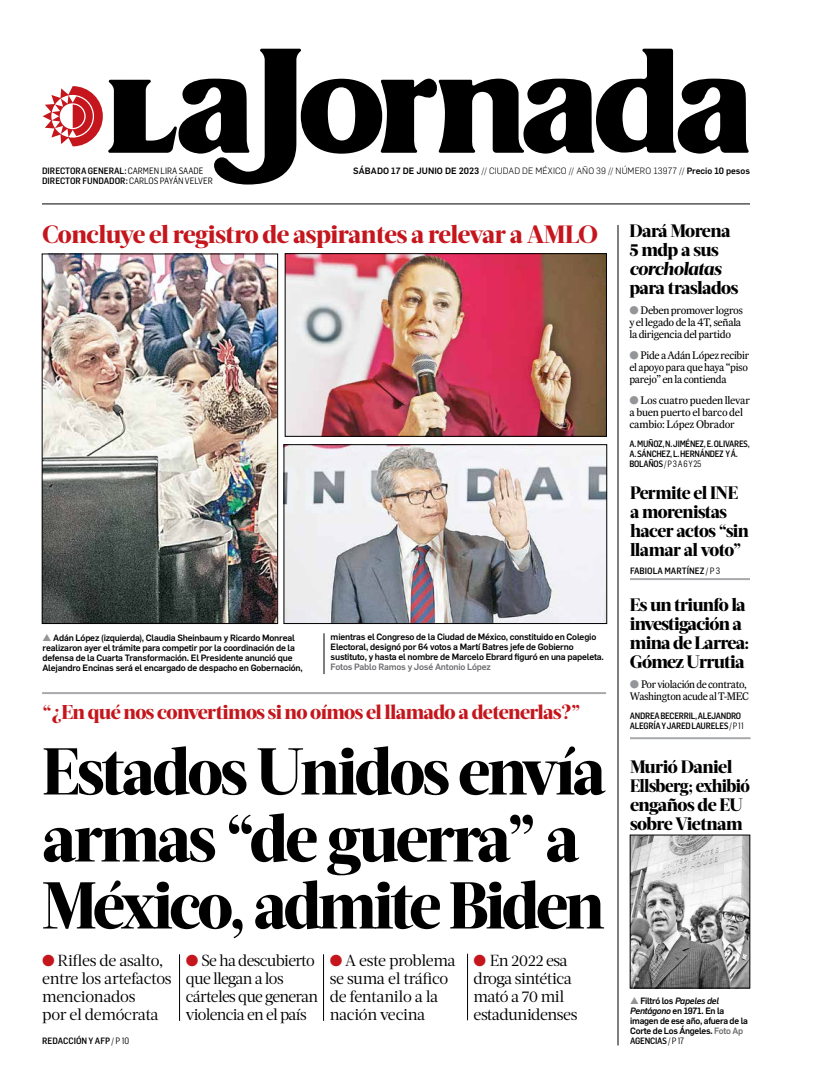
<style>
.page{position:relative;width:822px;height:1089px;background:#fff}
.page>*{position:absolute;margin:0;border:0;box-sizing:border-box;transform-origin:0 0}
.t1{font:800 66px/67px "Acta Headline";letter-spacing:-.045em;color:#000;scale:.96 1}
.t2{font:800 25px "Acta Headline";letter-spacing:-.02em;color:#c4161c}
.t3{font:800 20px "Acta Headline";letter-spacing:-.03em;color:#c4161c}
.t4{font:800 18px/19px "Acta Headline";letter-spacing:-.035em;color:#000}
.t5{font:italic 800 18px "Acta Headline";letter-spacing:-.03em;color:#000}
.t6{font:16px/18px "Acta Deck";letter-spacing:-.035em;color:#000}
.t7{font:11px/12px "Expresso Tx";letter-spacing:-.03em;color:#000}
.t8{font:500 9px/10px "Flama";letter-spacing:-.02em;color:#000}
.t9{font:500 9px "Flama Semicond";color:#000}
.t10{font:300 9px "Flama";letter-spacing:.015em;color:#000}
.t11{font:500 9px/10px "Flama Semicond";letter-spacing:-.03em;color:#000;scale:.95 1}
.t12{font:500 9px/10px "Flama Semicond";letter-spacing:-.03em;color:#000;scale:.96 1}
.t13{font:500 9px "Flama";letter-spacing:-.02em;color:#6d6e71}
.t14{font:500 9px "Flama Semicond";letter-spacing:-.03em;color:#000}
.s1{font-weight:400}
.s2{font-weight:500}
.s3{color:#939598}
.s4{color:#c4161c}
.s5{font-style:italic}
.s6{color:#6d6e71}
</style>
<div class="page">
<svg style="left:43px;top:49px;width:706px;height:136px"></svg>
<hr style="left:618px;top:225px;width:1px;height:821px;background:#000">
<img style="left:44px;top:256px;width:232px;height:366px">
<div style="left:42px;top:254px;width:236px;height:370px;border:1px solid #000"></div>
<img style="left:287px;top:255px;width:318px;height:179px">
<div style="left:285px;top:253px;width:322px;height:183px;border:1px solid #000"></div>
<img style="left:286px;top:447px;width:319px;height:175px">
<div style="left:284px;top:445px;width:323px;height:179px;border:1px solid #000"></div>
<hr style="left:42px;top:204px;width:708px;height:1px;background:#000">
<hr style="left:630px;top:578px;width:120px;height:2px;background:#a7a9ac">
<hr style="left:42px;top:692px;width:564px;height:2px;background:#a7a9ac">
<hr style="left:630px;top:737px;width:121px;height:2px;background:#a7a9ac">
<img style="left:632px;top:837px;width:116px;height:149px">
<div style="left:630px;top:835px;width:120px;height:153px;border:1px solid #000"></div>
<hr style="left:324px;top:633px;width:1px;height:41px;background:#000">
<hr style="left:179px;top:954px;width:1px;height:67px;background:#000">
<hr style="left:323px;top:954px;width:1px;height:67px;background:#000">
<hr style="left:467px;top:954px;width:1px;height:66px;background:#000">
<p class="t9" style="left:42px;top:165px;width:163px">DIRECTORA GENERAL: <span class="s1">CARMEN LIRA SAADE</span></p>
<p class="t10" style="left:353px;top:164px;width:398px"><span class="s2">sábado 17 DE junio de 2023</span> // CIUDAD DE MÉXICO // AÑO 39 // NÚM ERO 13977 // <span class="s2">Precio 10 pesos</span></p>
<p class="t9" style="left:42px;top:175px;width:172px">DIRECTOR FUNDADOR: <span class="s1">CARLOS PAYÁN VELVER</span></p>
<h2 class="t2" style="left:42px;top:220px;width:558px">Concluye el registro de aspirantes a relevar a AMLO</h2>
<p class="t8" style="left:43px;top:632px;width:262px"><span class="s3">▲</span> Adán López (izquierda), Claudia Sheinbaum y Ricardo Monreal realizaron ayer el trámite para competir por la coordinación de la defensa de la Cuarta Transformación. El Presidente anunció que Alejandro Encinas será el encargado de despacho en Gobernación,</p>
<p class="t8" style="left:331px;top:632px;width:275px">mientras el Congreso de la Ciudad de México, constituido en Colegio<br>Electoral, designó por 64 votos a Martí Batres jefe de Gobierno sustituto, y hasta el nombre de Marcelo Ebrard figuró en una papeleta.</p>
<p class="t13" style="left:331px;top:661px;width:162px">Fotos Pablo Ramos y José Antonio López</p>
<h3 class="t3" style="left:43px;top:700px;width:539px">“¿En qué nos convertimos si no oímos el llamado a detenerlas?”</h3>
<h1 class="t1" style="left:42px;top:739px;width:589px">Estados Unidos envía armas “de guerra” a<br>México, admite Biden</h1>
<h3 class="t6" style="left:42px;top:951px;width:131px"><span class="s4">●</span> Rifles de asalto, entre los artefactos mencionados<br>por el demócrata</h3>
<h3 class="t6" style="left:186px;top:951px;width:134px"><span class="s4">●</span> Se ha descubierto que llegan a los cárteles que generan violencia en el país</h3>
<h3 class="t6" style="left:330px;top:951px;width:128px"><span class="s4">●</span> A este problema se suma el tráfico de fentanilo a la nación vecina</h3>
<h3 class="t6" style="left:474px;top:951px;width:106px"><span class="s4">●</span> En 2022 esa droga sintética mató a 70 mil estadunidenses</h3>
<p class="t9" style="left:42px;top:1035px;width:89px">REDACCIÓN Y AFP <span class="s1">/ P 10</span></p>
<h3 class="t4" style="left:629px;top:222px;width:103px">Dará Morena<br>5 mdp a sus</h3>
<h3 class="t5" style="left:629px;top:258px;width:94px">corcholatas</h3>
<h3 class="t4" style="left:629px;top:279px;width:111px">para traslados</h3>
<p class="t7" style="left:629px;top:304px;width:115px"><span class="s3">●</span> Deben promover logros y el legado de la 4T, señala la dirigencia del partido</p>
<p class="t7" style="left:629px;top:349px;width:121px;text-align:justify"><span class="s3">●</span> Pide a Adán López recibir el apoyo para que haya “piso parejo” en la contienda</p>
<p class="t7" style="left:629px;top:394px;width:122px"><span class="s3">●</span> Los cuatro pueden llevar a buen puerto el barco del cambio: López Obrador</p>
<p class="t11" style="left:629px;top:439px;width:128px">A. MUÑOZ, N. JIMÉNEZ, E. OLIVARES,<br>A. SÁNCHEZ, L. HERNÁNDEZ Y Á.<br>BOLAÑOS <span class="s1">/ P 3 A 6 Y 25</span></p>
<h3 class="t4" style="left:630px;top:483px;width:120px">Permite el INE a morenistas hacer actos “sin llamar al voto”</h3>
<p class="t9" style="left:630px;top:565px;width:92px">FABIOLA MARTÍNEZ <span class="s1">/ P 3</span></p>
<h3 class="t4" style="left:630px;top:595px;width:121px">Es un triunfo la investigación a mina de Larrea:<br>Gómez Urrutia</h3>
<p class="t7" style="left:630px;top:678px;width:121px"><span class="s3">●</span> Por violación de contrato,<br>Washington acude al T-MEC</p>
<p class="t12" style="left:630px;top:711px;width:120px">ANDREA BECERRIL, ALEJANDRO<br>ALEGRÍA Y JARED LAURELES <span class="s1">/ P 11</span></p>
<h3 class="t4" style="left:630px;top:757px;width:121px">Murió Daniel<br>Ellsberg; exhibió engaños de EU sobre Vietnam</h3>
<p class="t8" style="left:630px;top:995px;width:119px"><span class="s3">▲</span> Filtró los <span class="s5">Papeles del<br>Pentágono</span> en 1971. En la imagen de ese año, afuera de la<br>Corte de Los Ángeles. <span class="s6">Foto Ap</span></p>
<p class="t14" style="left:630px;top:1035px;width:55px">AGENCIAS <span class="s1">/ P 17</span></p>
</div>
